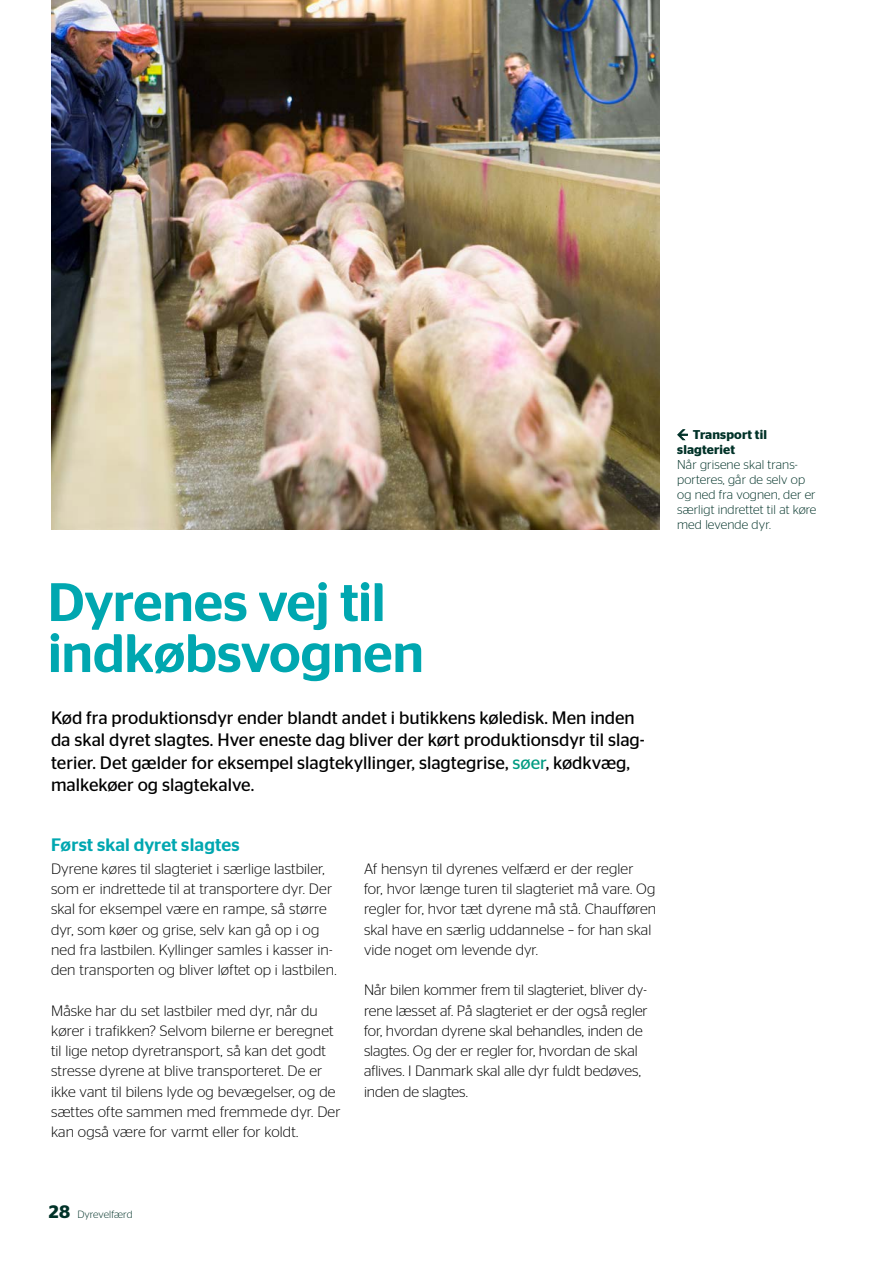
<style>
.page{position:relative;width:893px;height:1263px;background:#fff}
.page>*{position:absolute;margin:0;border:0;box-sizing:border-box;transform-origin:0 0}
.Rubrik{font:500 54px/51px "Stag Sans";letter-spacing:-.005em;color:#00a7b0}
.Underrubrik{font:18px/22.5px "Stag Sans";color:#000}
.Mellemrubrik_copy{font:500 18px "Stag Sans";letter-spacing:.01em;color:#00a7b0}
.Brød{font:300 15px/20.2px "Stag Sans";letter-spacing:.005em;color:#000}
.t1{font:300 12.75px/15px "Stag Sans";letter-spacing:.01em;color:#013228}
.t2{font:600 12.75px/15px "Stag Sans";letter-spacing:.01em;color:#013228}
.t3{font:300 10.5px "Stag Sans";letter-spacing:.01em;color:#013228}
.s1{color:#009b81}
.s2{font-weight:600;font-size:18px}
</style>
<div class="page">
<img style="left:51px;top:0;width:609px;height:529px">
<svg style="left:677px;top:429px;width:11px;height:11px"></svg>
<h2 class="Rubrik" style="left:48px;top:576px;width:378px">Dyrenes vej til indkøbsvognen</h2>
<h3 class="Underrubrik" style="left:51px;top:706px;width:595px">Kød fra produktionsdyr ender blandt andet i butikkens køledisk. Men inden da skal dyret slagtes. Hver eneste dag bliver der kørt produktionsdyr til slag&shy;terier. Det gælder for eksempel slagtekyllinger, slagtegrise, <span class="s1">søer</span>, kødkvæg, malkekøer og slagtekalve.</h3>
<h4 class="Mellemrubrik_copy" style="left:51px;top:834px;width:190px">Først skal dyret slagtes</h4>
<p class="Brød" style="left:51px;top:858px;width:287px">Dyrene køres til slagteriet i særlige lastbiler, som er indrettede til at transportere dyr. Der skal for eksempel være en rampe, så større dyr, som køer og grise, selv kan gå op i og ned fra lastbilen. Kyllinger samles i kasser in&shy;den transporten og bliver løftet op i lastbilen.</p>
<p class="Brød" style="left:51px;top:1000px;width:291px">Måske har du set lastbiler med dyr, når du kører i trafikken? Selvom bilerne er beregnet til lige netop dyretransport, så kan det godt stresse dyrene at blive transporteret. De er ikke vant til bilens lyde og bevægelser, og de sættes ofte sammen med fremmede dyr. Der kan også være for varmt eller for koldt.</p>
<p class="Brød" style="left:364px;top:858px;width:294px">Af hensyn til dyrenes velfærd er der regler<br>for, hvor længe turen til slagteriet må vare. Og regler for, hvor tæt dyrene må stå. Chaufføren skal have en særlig uddannelse – for han skal vide noget om levende dyr.</p>
<p class="Brød" style="left:364px;top:980px;width:285px">Når bilen kommer frem til slagteriet, bliver dy&shy;rene læsset af. På slagteriet er der også regler for, hvordan dyrene skal behandles, inden de slagtes. Og der er regler for, hvordan de skal aflives. I Danmark skal alle dyr fuldt bedøves, inden de slagtes.</p>
<p class="t2" style="left:677px;top:427px;width:91px;text-indent:16px">Transport til slagteriet</p>
<p class="t1" style="left:677px;top:457px;width:141px">Når grisene skal trans&shy;porteres, går de selv op og ned fra vognen, der er særligt indrettet til at køre med levende dyr.</p>
<p class="t3" style="left:49px;top:1208px;width:85px"><span class="s2">28</span> Dyrevelfærd</p>
</div>
